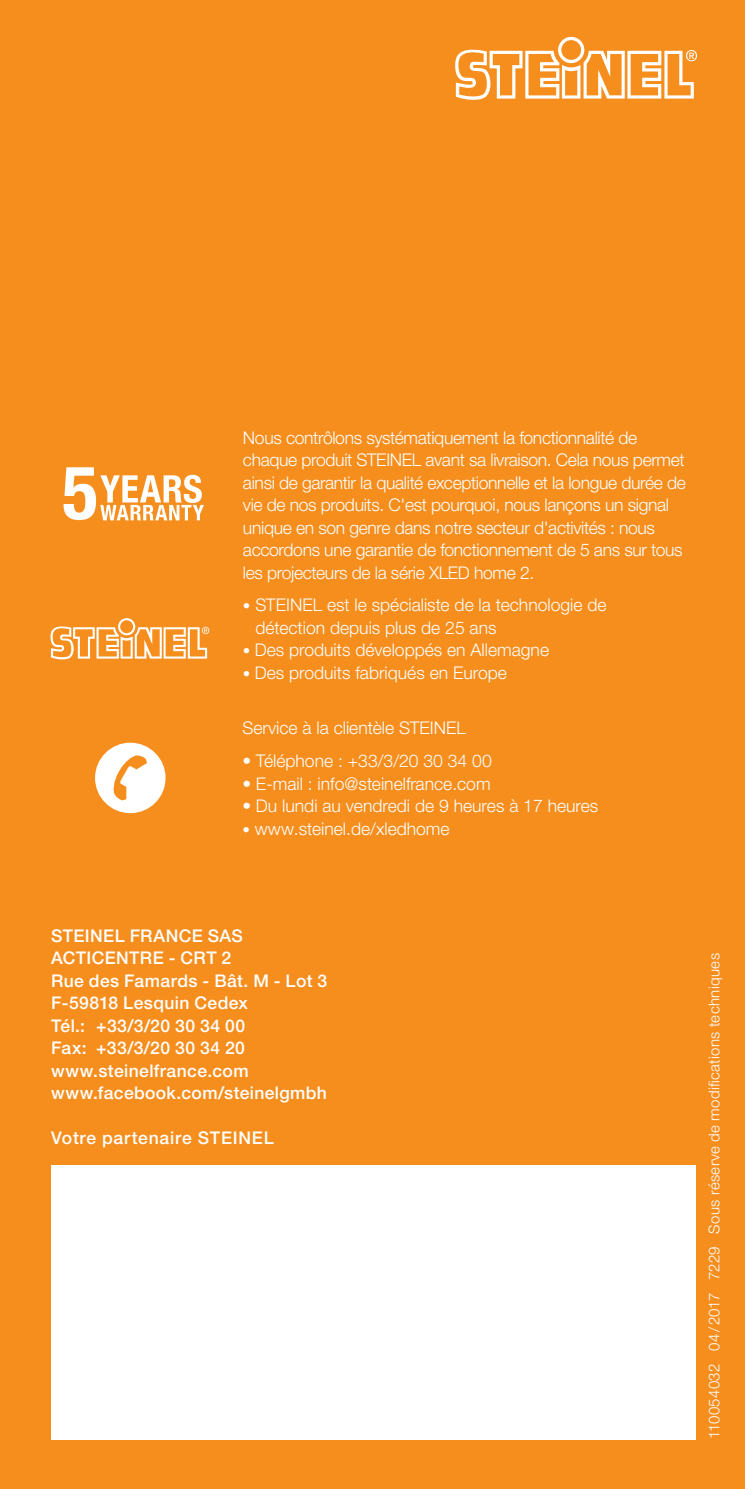
<style>
.page{position:relative;width:745px;height:1489px;background:#fff}
.page>*{position:absolute;margin:0;border:0;box-sizing:border-box;transform-origin:0 0}
.t1{font:700 condensed 74.5px "Helvetica Neue LTW1 G";color:#fff}
.t2{font:300 17.5px/22.5px "Helvetica Neue LTW1 G";letter-spacing:-.02em;color:#fff}
.t3{font:300 17.5px/22.5px "Helvetica Neue LTW1 G";color:#fff}
.t4{font:500 17.5px/22.5px "Helvetica Neue LTW1 G";letter-spacing:.025em;color:#fff}
.t5{font:500 17.5px "Helvetica Neue LTW1 G";letter-spacing:.045em;color:#fff}
.t6{font:300 15px "Helvetica Neue LTW1 G";letter-spacing:.025em;color:#fff}
.s1{font-size:15px}
</style>
<div class="page">
<div style="left:0;top:0;width:744px;height:1488px;background:#f68e1e"></div>
<svg style="left:455px;top:37px;width:241px;height:63px"></svg>
<svg style="left:50px;top:618px;width:159px;height:42px"></svg>
<svg style="left:95px;top:742px;width:70px;height:71px"></svg>
<div style="left:51px;top:1164px;width:643px;height:275px;background:#fff"></div>
<svg style="left:100px;top:475px;width:104px;height:45px"></svg>
<h1 class="t1" style="left:62px;top:448px;width:37px">5</h1>
<p class="t2" style="left:243px;top:426px;width:444px">Nous contrôlons systématiquement la fonctionnalité de chaque produit STEINEL avant sa livraison. Cela nous permet ainsi de garantir la qualité exceptionnelle et la longue durée de vie de nos produits. C'est pourquoi, nous lançons un signal unique en son genre dans notre secteur d'activités : nous accordons une garantie de fonctionnement de 5 ans sur tous les projecteurs de la série XLED home 2.</p>
<p class="t3" style="left:255px;top:593px;width:352px;text-indent:-12px"><span class="s1">•</span> STEINEL est le spécialiste de la technologie de détection depuis plus de 25 ans</p>
<p class="t3" style="left:243px;top:638px;width:307px"><span class="s1">•</span> Des produits développés en Allemagne</p>
<p class="t3" style="left:243px;top:661px;width:265px"><span class="s1">•</span> Des produits fabriqués en Europe</p>
<p class="t3" style="left:242px;top:716px;width:225px">Service à la clientèle STEINEL</p>
<p class="t3" style="left:242px;top:749px;width:251px">• Téléphone : +33/3/20 30 34 00</p>
<p class="t3" style="left:242px;top:772px;width:250px">• E-mail : info@steinelfrance.com</p>
<p class="t3" style="left:242px;top:794px;width:357px">• Du lundi au vendredi de 9 heures à 17 heures</p>
<p class="t3" style="left:242px;top:817px;width:209px"><span class="s1">•</span> www.steinel.de/xledhome</p>
<p class="t4" style="left:51px;top:924px;width:277px">STEINEL FRANCE SAS<br>ACTICENTRE - CRT 2<br>Rue des Famards - Bât. M - Lot 3<br>F-59818 Lesquin Cedex<br>Tél.: +33/3/20 30 34 00<br>Fax: +33/3/20 30 34 20 www.steinelfrance.com www.facebook.com/steinelgmbh</p>
<p class="t5" style="left:51px;top:1127px;width:224px">Votre partenaire STEINEL</p>
<p class="t6" style="left:704px;top:1439px;width:487px;rotate:-90deg">110054032 04/2017 7229 Sous réserve de modifications techniques</p>
</div>
